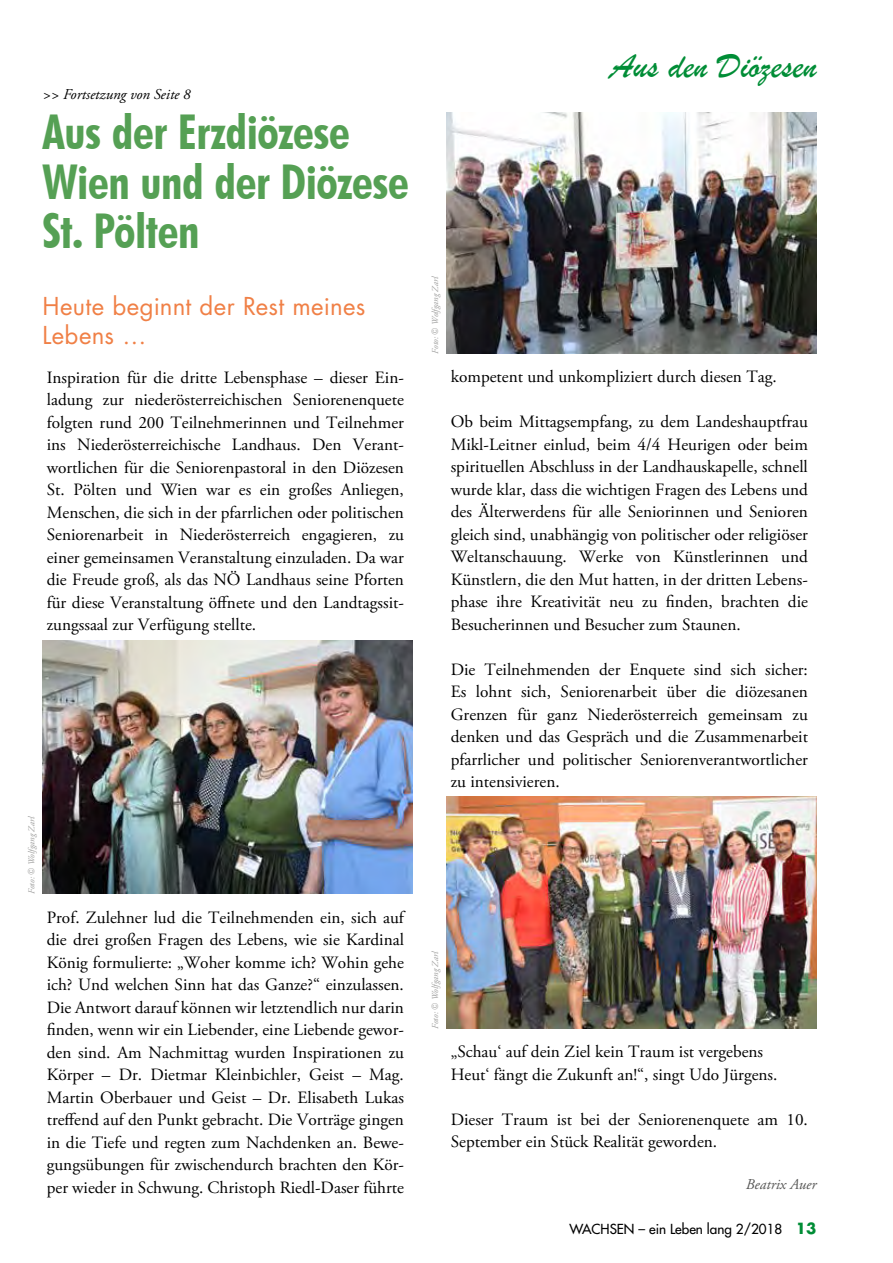
<style>
.page{position:relative;width:893px;height:1263px;background:#fff}
.page>*{position:absolute;margin:0;border:0;box-sizing:border-box;transform-origin:0 0}
.t1{font:700 condensed 48px/49.5px "Futura BT";letter-spacing:-.01em;color:#55a054}
.t2{font:36px "Brush Script";color:#008d36}
.t3{font:24px/28.8px "Futura Std";letter-spacing:.01em;color:#f08046}
.t4{font:17.25px/22.5px "Adobe Garamond Pro";color:#000;text-align:justify}
.t5{font:italic 15px "Adobe Garamond Pro";color:#000}
.t6{font:italic 15px "Adobe Garamond Pro";color:#575756}
.t7{font:500 13.5px "Futura Std";color:#000}
.t8{font:italic 9px "Adobe Garamond Pro";color:#9d9d9c}
.s1{font-family:"Avant Garde IT Cby BT";font-style:normal}
.s2{font-style:inherit}
.s3{font-weight:700;font-size:15px;color:#008d36}
</style>
<div class="page">
<img style="left:43px;top:640px;width:369px;height:254px">
<img style="left:446px;top:796px;width:370px;height:233px">
<img style="left:446px;top:113px;width:370px;height:241px">
<p class="t5" style="left:43px;top:85px;width:150px">&gt;&gt; Fortsetzung von Seite 8</p>
<p class="t1" style="left:43px;top:107px;width:368px">Aus der Erzdiözese<br>Wien und der Diözese<br>St. Pölten</p>
<p class="t3" style="left:43px;top:292px;width:324px">Heute beginnt der Rest meines<br>Lebens …</p>
<p class="t4" style="left:47px;top:366px;width:359px">Inspiration für die dritte Lebensphase – dieser Ein&shy;ladung zur niederösterreichischen Seniorenenquete folgten rund 200 Teilnehmerinnen und Teilnehmer ins Niederösterreichische Landhaus. Den Verant&shy;wortlichen für die Seniorenpastoral in den Diözesen St. Pölten und Wien war es ein großes Anliegen, Menschen, die sich in der pfarrlichen oder politischen Seniorenarbeit in Niederösterreich engagieren, zu einer gemeinsamen Veranstaltung einzuladen. Da war die Freude groß, als das NÖ Landhaus seine Pforten für diese Veranstaltung öffnete und den Landtagssit&shy;zungssaal zur Verfügung stellte.</p>
<p class="t8" style="left:26px;top:894px;width:79px;rotate:-90deg">Foto: <span class="s1">©</span> Wolfgang Zarl</p>
<p class="t4" style="left:47px;top:906px;width:359px">Prof. Zulehner lud die Teilnehmenden ein, sich auf die drei großen Fragen des Lebens, wie sie Kardinal König formulierte: „Woher komme ich? Wohin gehe ich? Und welchen Sinn hat das Ganze?“ einzulassen.<br>Die Antwort darauf können wir letztendlich nur darin finden, wenn wir ein Liebender, eine Liebende gewor&shy;den sind. Am Nachmittag wurden Inspirationen zu Körper – Dr. Dietmar Kleinbichler, Geist – Mag.<br>Martin Oberbauer und Geist – Dr. Elisabeth Lukas treffend auf den Punkt gebracht. Die Vorträge gingen in die Tiefe und regten zum Nachdenken an. Bewe&shy;gungsübungen für zwischendurch brachten den Kör&shy;per wieder in Schwung. Christoph Riedl-Daser führte</p>
<h2 class="t2" style="left:610px;top:44px;width:208px">Aus den Diözesen</h2>
<p class="t8" style="left:430px;top:354px;width:79px;rotate:-90deg">Foto: <span class="s1">©</span> Wolfgang Zarl</p>
<p class="t4" style="left:451px;top:366px;width:327px">kompetent und unkompliziert durch diesen Tag.</p>
<p class="t4" style="left:451px;top:411px;width:359px">Ob beim Mittagsempfang, zu dem Landeshauptfrau Mikl-Leitner einlud, beim 4/4 Heurigen oder beim spirituellen Abschluss in der Landhauskapelle, schnell wurde klar, dass die wichtigen Fragen des Lebens und des Älterwerdens für alle Seniorinnen und Senioren gleich sind, unabhängig von politischer oder religiöser Weltanschauung. Werke von Künstlerinnen und Künstlern, die den Mut hatten, in der dritten Lebens&shy;phase ihre Kreativität neu zu finden, brachten die Besucherinnen und Besucher zum Staunen.</p>
<p class="t4" style="left:451px;top:659px;width:359px">Die Teilnehmenden der Enquete sind sich sicher:<br>Es lohnt sich, Seniorenarbeit über die diözesanen Grenzen für ganz Niederösterreich gemeinsam zu denken und das Gespräch und die Zusammenarbeit pfarrlicher und politischer Seniorenverantwortlicher zu intensivieren.</p>
<p class="t8" style="left:430px;top:1029px;width:79px;rotate:-90deg">Foto: <span class="s1">©</span> Wolfgang Zarl</p>
<p class="t4" style="left:451px;top:1041px;width:328px">„Schau‘ auf dein Ziel kein Traum ist vergebens<br>Heut‘ fängt die Zukunft an!“, singt Udo Jürgens.</p>
<p class="t4" style="left:451px;top:1109px;width:359px">Dieser Traum ist bei der Seniorenenquete am 10.<br>September ein Stück Realität geworden.</p>
<p class="t6" style="left:746px;top:1175px;width:72px">Beatrix Auer</p>
<p class="t7" style="left:570px;top:1221px;width:248px">WACHSEN – ein Leben lang <span class="s2">2/2018</span> <span class="s3">13</span></p>
</div>
